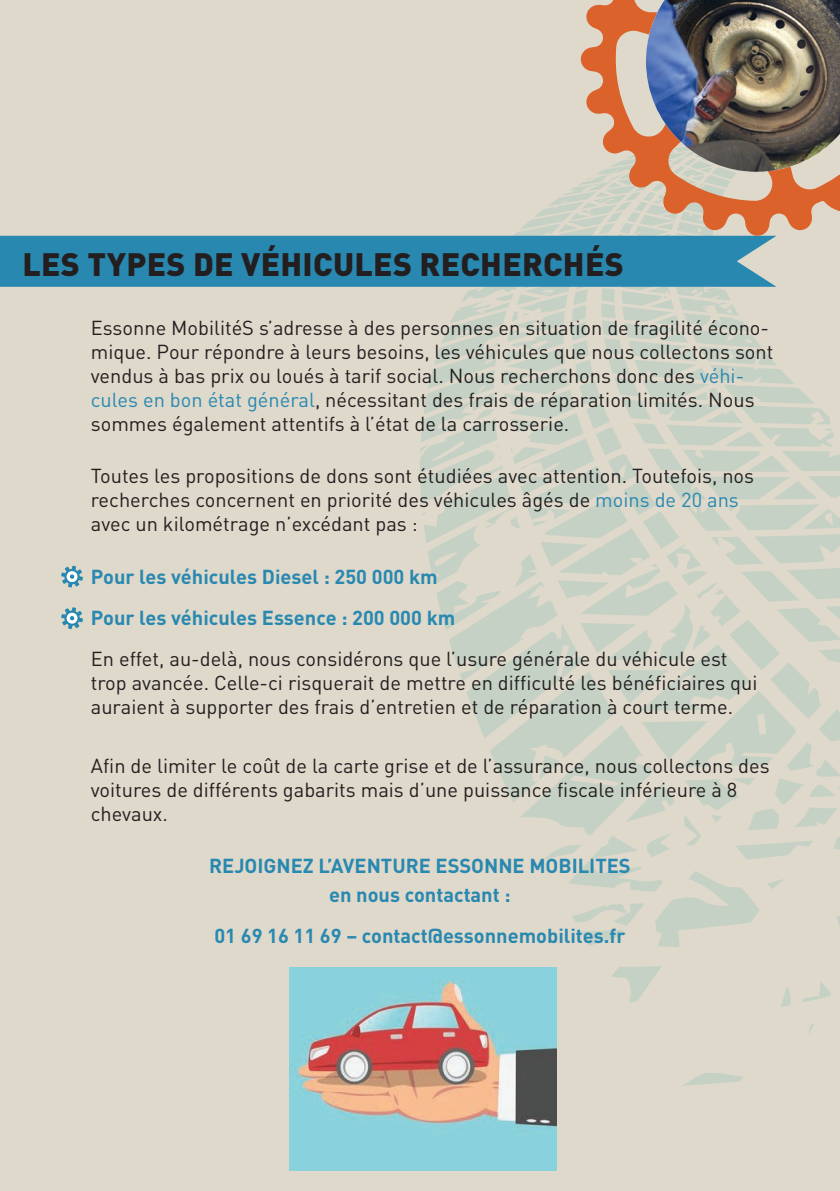
<style>
.page{position:relative;width:840px;height:1191px;background:#fff}
.page>*{position:absolute;margin:0;border:0;box-sizing:border-box;transform-origin:0 0}
.t1{font:900 32px "DINOT";letter-spacing:.01em;color:#231f20}
.t2{font:20px/24px "DINOT";color:#231f20}
.t3{font:700 20px/41px "DINOT";color:#2988b0}
.s1{color:#2988b0}
</style>
<div class="page">
<div style="left:0;top:0;width:839px;height:1191px;background:#ded9cb"></div>
<svg style="left:420px;top:184px;width:419px;height:908px"></svg>
<svg style="left:61px;top:565px;width:22px;height:22px"></svg>
<svg style="left:61px;top:607px;width:22px;height:22px"></svg>
<div style="left:0;top:236px;width:776px;height:51px;background:#2988b0"></div>
<svg style="left:580px;top:0;width:259px;height:236px"></svg>
<img style="left:645px;top:0;width:194px;height:172px">
<img style="left:289px;top:967px;width:267px;height:203px">
<h1 class="t1" style="left:22px;top:242px;width:124px">LES TYPES</h1>
<h1 class="t1" style="left:193px;top:242px;width:129px">DE VÉHICULES</h1>
<h1 class="t1" style="left:419px;top:242px;width:21px">REC</h1>
<h1 class="t1" style="left:480px;top:242px;width:43px">HERC</h1>
<h1 class="t1" style="left:562px;top:242px;width:41px">HÉS</h1>
<p class="t2" style="left:91px;top:315px;width:683px">Essonne MobilitéS s’adresse à des personnes en situation de fragilité écono&shy;mique. Pour répondre à leurs besoins, les véhicules que nous collectons sont vendus à bas prix ou loués à tarif social. Nous recherchons donc des <span class="s1">véhi&shy;cules en bon état général</span>, nécessitant des frais de réparation limités. Nous sommes également attentifs à l’état de la carrosserie.</p>
<p class="t2" style="left:91px;top:463px;width:664px">Toutes les propositions de dons sont étudiées avec attention. Toutefois, nos recherches concernent en priorité des véhicules âgés de <span class="s1">moins de 20 ans </span>avec un kilométrage n’excédant pas :</p>
<p class="t3" style="left:91px;top:555px;width:366px">Pour les véhicules Diesel : 250 000 km<br>Pour les véhicules Essence : 200 000 km</p>
<p class="t2" style="left:91px;top:646px;width:667px">En effet, au-delà, nous considérons que l’usure générale du véhicule est trop avancée. Celle-ci risquerait de mettre en difficulté les bénéficiaires qui auraient à supporter des frais d’entretien et de réparation à court terme.</p>
<p class="t2" style="left:91px;top:753px;width:680px">Afin de limiter le coût de la carte grise et de l’assurance, nous collectons des voitures de différents gabarits mais d’une puissance fiscale inférieure à 8 chevaux.</p>
<p class="t3" style="left:209px;top:850px;width:423px;line-height:28.8px;text-align:center">REJOIGNEZ L’AVENTURE ESSONNE MOBILITES en nous contactant :</p>
<p class="t3" style="left:214px;top:914px;width:412px">01 69 16 11 69 – contact@essonnemobilites.fr</p>
</div>
